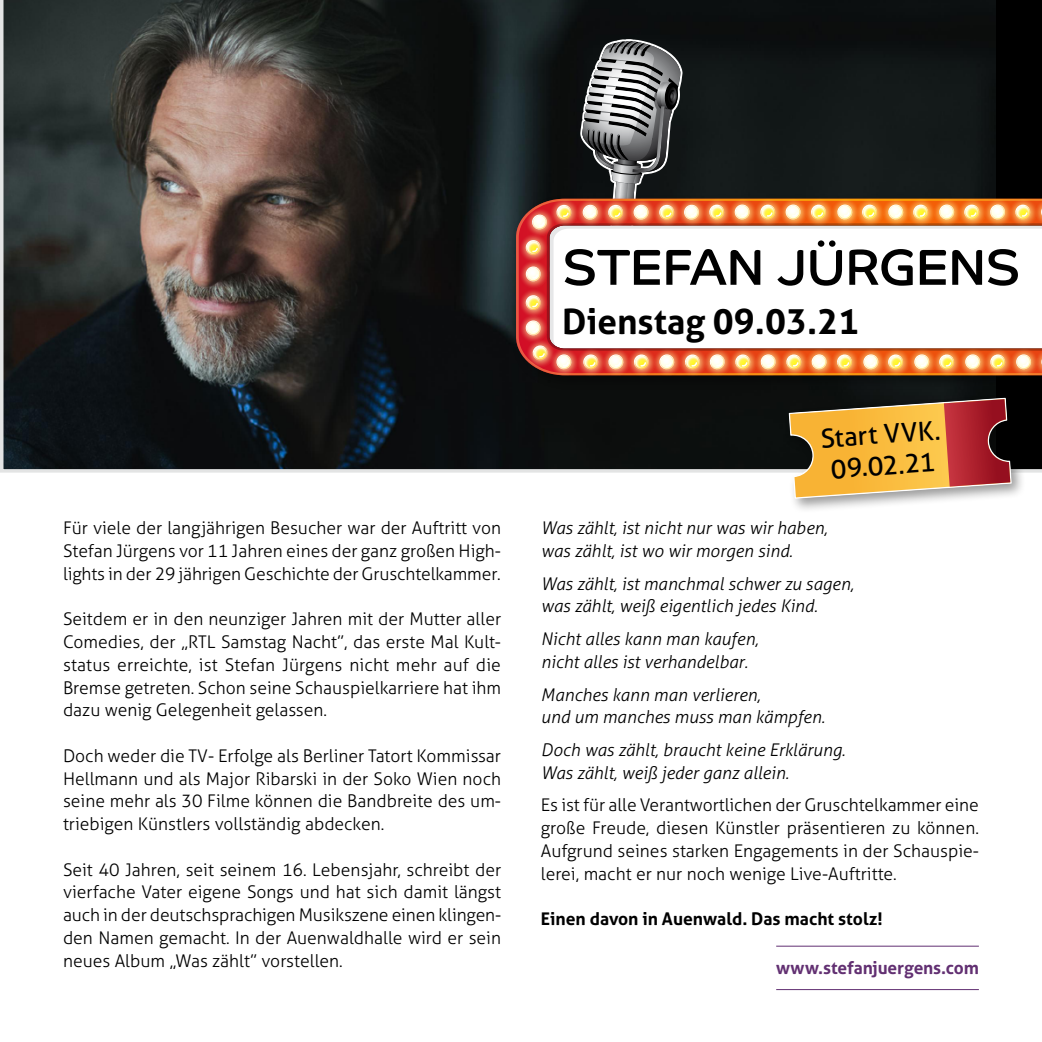
<style>
.page{position:relative;width:1042px;height:1042px;background:#fff}
.page>*{position:absolute;margin:0;border:0;box-sizing:border-box;transform-origin:0 0}
.t1{font:50.75px "Co Headline Corp";color:#000}
.t2{font:700 35px "Aller";color:#000}
.t3{font:26.25px/31.5px "Aller";color:#000}
.t4{font:300 17.5px/22.8px "Aller";color:#000;text-align:justify}
.t5{font:italic 300 17.5px/22.8px "Aller";color:#000}
.t6{font:700 17.5px "Aller";color:#000}
.t7{font:700 17.5px "Aller";letter-spacing:-.01em;color:#623072}
</style>
<div class="page">
<hr style="left:776px;top:945px;width:203px;height:1px;background:#623072">
<hr style="left:776px;top:989px;width:203px;height:1px;background:#623072">
<svg style="left:0;top:0;width:1042px;height:473px;background:#2d2c2b"></svg>
<div style="left:512px;top:194px;width:530px;height:196px;background:#000;opacity:.4"></div>
<svg style="left:519px;top:39px;width:523px;height:337px"></svg>
<div style="left:784px;top:393px;width:242px;height:120px;background:#000;opacity:.4"></div>
<svg style="left:788px;top:397px;width:224px;height:102px;background:#c28645"></svg>
<p class="t4" style="left:63px;top:517px;width:440px">Für viele der langjährigen Besucher war der Auftritt von Stefan Jürgens vor 11 Jahren eines der ganz großen High&shy;lights in der 29 jährigen Geschichte der Gruschtelkammer.</p>
<p class="t4" style="left:63px;top:608px;width:440px">Seitdem er in den neunziger Jahren mit der Mutter aller Comedies, der „RTL Samstag Nacht”, das erste Mal Kult&shy;status erreichte, ist Stefan Jürgens nicht mehr auf die Bremse getreten. Schon seine Schauspielkarriere hat ihm dazu wenig Gelegenheit gelassen.</p>
<p class="t4" style="left:63px;top:744px;width:440px">Doch weder die TV- Erfolge als Berliner Tatort Kommissar Hellmann und als Major Ribarski in der Soko Wien noch seine mehr als 30 Filme können die Bandbreite des um&shy;triebigen Künstlers vollständig abdecken.</p>
<p class="t4" style="left:63px;top:858px;width:440px">Seit 40 Jahren, seit seinem 16. Lebensjahr, schreibt der vierfache Vater eigene Songs und hat sich damit längst auch in der deutschsprachigen Musikszene einen klingen&shy;den Namen gemacht. In der Auenwaldhalle wird er sein neues Album „Was zählt” vorstellen.</p>
<h1 class="t1" style="left:562px;top:237px;width:460px">STEFAN JÜRGENS</h1>
<h2 class="t2" style="left:562px;top:300px;width:298px">Dienstag 09.03.21</h2>
<h3 class="t3" style="left:819px;top:423px;width:122px;rotate:-4deg">Start VVK.<br>09.02.21</h3>
<p class="t5" style="left:541px;top:517px;width:288px">Was zählt, ist nicht nur was wir haben, was zählt, ist wo wir morgen sind.</p>
<p class="t5" style="left:541px;top:572px;width:314px">Was zählt, ist manchmal schwer zu sagen, was zählt, weiß eigentlich jedes Kind.</p>
<p class="t5" style="left:541px;top:627px;width:219px">Nicht alles kann man kaufen, nicht alles ist verhandelbar.</p>
<p class="t5" style="left:541px;top:683px;width:285px">Manches kann man verlieren,<br>und um manches muss man kämpfen.</p>
<p class="t5" style="left:541px;top:738px;width:306px">Doch was zählt, braucht keine Erklärung.<br>Was zählt, weiß jeder ganz allein.</p>
<p class="t4" style="left:541px;top:794px;width:440px">Es ist für alle Verantwortlichen der Gruschtelkammer eine große Freude, diesen Künstler präsentieren zu können.<br>Aufgrund seines starken Engagements in der Schauspie&shy;lerei, macht er nur noch wenige Live-Auftritte.</p>
<p class="t6" style="left:541px;top:908px;width:343px">Einen davon in Auenwald. Das macht stolz!</p>
<p class="t7" style="left:776px;top:957px;width:204px">www.stefanjuergens.com</p>
</div>
